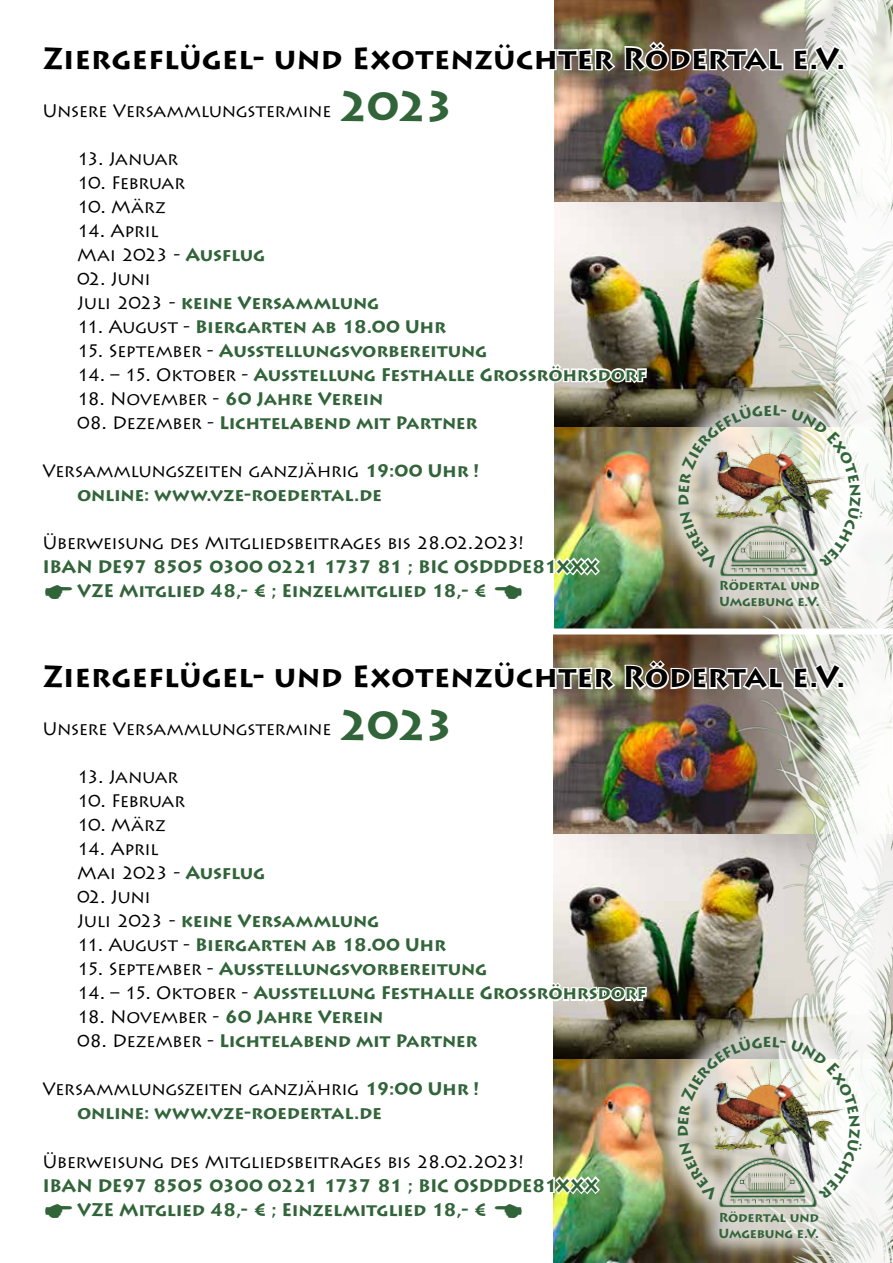
<style>
.page{position:relative;width:893px;height:1263px;background:#fff}
.page>*{position:absolute;margin:0;border:0;box-sizing:border-box;transform-origin:0 0}
.t1{font:700 42px "Lithos Pro";letter-spacing:-.085em;color:#32643a}
.t2{font:700 30px "Lithos Pro";color:#000}
.t3{font:700 18px/24px "Lithos Pro";letter-spacing:-.015em;color:#32643a}
.t4{font:18px/24px "Lithos Pro";letter-spacing:-.03em;color:#000}
.t5{font:700 12.9px/15.8px "Lithos Pro";letter-spacing:-.015em;color:#32643a}
.s1{font-weight:700;color:#32643a}
.s2{font-weight:400;color:#000}
</style>
<div class="page">
<img style="left:553px;top:0;width:340px;height:1263px">
<svg style="left:553px;top:39px;width:64px;height:35px"></svg>
<svg style="left:623px;top:39px;width:162px;height:35px"></svg>
<svg style="left:792px;top:43px;width:52px;height:30px"></svg>
<img style="left:553px;top:143px;width:95px;height:347px">
<svg style="left:553px;top:555px;width:49px;height:23px"></svg>
<svg style="left:553px;top:658px;width:64px;height:34px"></svg>
<svg style="left:623px;top:658px;width:162px;height:34px"></svg>
<svg style="left:792px;top:661px;width:52px;height:30px"></svg>
<img style="left:553px;top:761px;width:95px;height:347px">
<svg style="left:553px;top:1174px;width:49px;height:22px"></svg>
<div style="left:0;top:628px;width:893px;height:6px;background:#fff"></div>
<div style="left:654px;top:381px;width:232px;height:249px;background:#fff;opacity:.75"></div>
<img style="left:719px;top:569px;width:100px;height:8px">
<div style="left:653px;top:1012px;width:232px;height:250px;background:#fff;opacity:.75"></div>
<img style="left:719px;top:1200px;width:100px;height:9px">
<img style="left:678px;top:404px;width:185px;height:165px">
<img style="left:678px;top:1035px;width:185px;height:165px">
<h2 class="t2" style="left:43px;top:40px;width:804px">Ziergeflügel- und Exotenzüchter Rödertal e.V.</h2>
<p class="t4" style="left:43px;top:99px;width:291px">Unsere Versammlungstermine</p>
<h1 class="t1" style="left:337px;top:81px;width:121px">2023</h1>
<p class="t4" style="left:77px;top:147px;width:103px">13. Januar</p>
<p class="t4" style="left:77px;top:171px;width:110px">10. Februar</p>
<p class="t4" style="left:77px;top:195px;width:90px">10. März</p>
<p class="t4" style="left:77px;top:219px;width:190px">14. April<br>Mai 2023 - <span class="s1">Ausflug</span></p>
<p class="t4" style="left:77px;top:267px;width:304px">02. Juni<br>Juli 2023 - <span class="s1">keine Versammlung</span></p>
<p class="t3" style="left:77px;top:315px;width:370px"><span class="s2">11. August -</span> Biergarten ab 18.00 Uhr</p>
<p class="t3" style="left:77px;top:339px;width:412px"><span class="s2">15. September -</span> Ausstellungsvorbereitung</p>
<p class="t3" style="left:77px;top:363px;width:571px"><span class="s2">14. – 15. Oktober -</span> Ausstellung Festhalle Großröhrsdorf</p>
<p class="t3" style="left:77px;top:387px;width:308px"><span class="s2">18. November -</span> 60 Jahre Verein</p>
<p class="t3" style="left:77px;top:411px;width:402px"><span class="s2">08. Dezember -</span> Lichtelabend mit Partner</p>
<p class="t3" style="left:77px;top:459px;width:404px;text-indent:-35px"><span class="s2">Versammlungszeiten ganzjährig</span> 19:00 Uhr ! online: www.vze-roedertal.de</p>
<p class="t4" style="left:43px;top:531px;width:483px">Überweisung des Mitgliedsbeitrages bis 28.02.2023!</p>
<p class="t3" style="left:77px;top:555px;width:523px;text-indent:-34px">IBAN DE97 8505 0300 0221 1737 81 ; BIC OSDDDE81XXX<br>VZE Mitglied 48,- € ; Einzelmitglied 18,- €</p>
<p class="t5" style="left:719px;top:578px;width:102px">Rödertal und<br>Umgebung e.V.</p>
<h2 class="t2" style="left:43px;top:659px;width:804px">Ziergeflügel- und Exotenzüchter Rödertal e.V.</h2>
<p class="t4" style="left:43px;top:717px;width:291px">Unsere Versammlungstermine</p>
<h1 class="t1" style="left:337px;top:700px;width:121px">2023</h1>
<p class="t4" style="left:77px;top:765px;width:103px">13. Januar</p>
<p class="t4" style="left:77px;top:789px;width:110px">10. Februar</p>
<p class="t4" style="left:77px;top:813px;width:90px">10. März</p>
<p class="t4" style="left:77px;top:837px;width:190px">14. April<br>Mai 2023 - <span class="s1">Ausflug</span></p>
<p class="t4" style="left:77px;top:885px;width:304px">02. Juni<br>Juli 2023 - <span class="s1">keine Versammlung</span></p>
<p class="t3" style="left:77px;top:933px;width:370px"><span class="s2">11. August -</span> Biergarten ab 18.00 Uhr</p>
<p class="t3" style="left:77px;top:957px;width:412px"><span class="s2">15. September -</span> Ausstellungsvorbereitung</p>
<p class="t3" style="left:77px;top:981px;width:571px"><span class="s2">14. – 15. Oktober -</span> Ausstellung Festhalle Großröhrsdorf</p>
<p class="t3" style="left:77px;top:1005px;width:308px"><span class="s2">18. November -</span> 60 Jahre Verein</p>
<p class="t3" style="left:77px;top:1029px;width:402px"><span class="s2">08. Dezember -</span> Lichtelabend mit Partner</p>
<p class="t3" style="left:77px;top:1077px;width:404px;text-indent:-35px"><span class="s2">Versammlungszeiten ganzjährig</span> 19:00 Uhr ! online: www.vze-roedertal.de</p>
<p class="t4" style="left:43px;top:1149px;width:483px">Überweisung des Mitgliedsbeitrages bis 28.02.2023!</p>
<p class="t3" style="left:77px;top:1173px;width:523px;text-indent:-34px">IBAN DE97 8505 0300 0221 1737 81 ; BIC OSDDDE81XXX<br>VZE Mitglied 48,- € ; Einzelmitglied 18,- €</p>
<p class="t5" style="left:719px;top:1210px;width:102px">Rödertal und<br>Umgebung e.V.</p>
</div>
